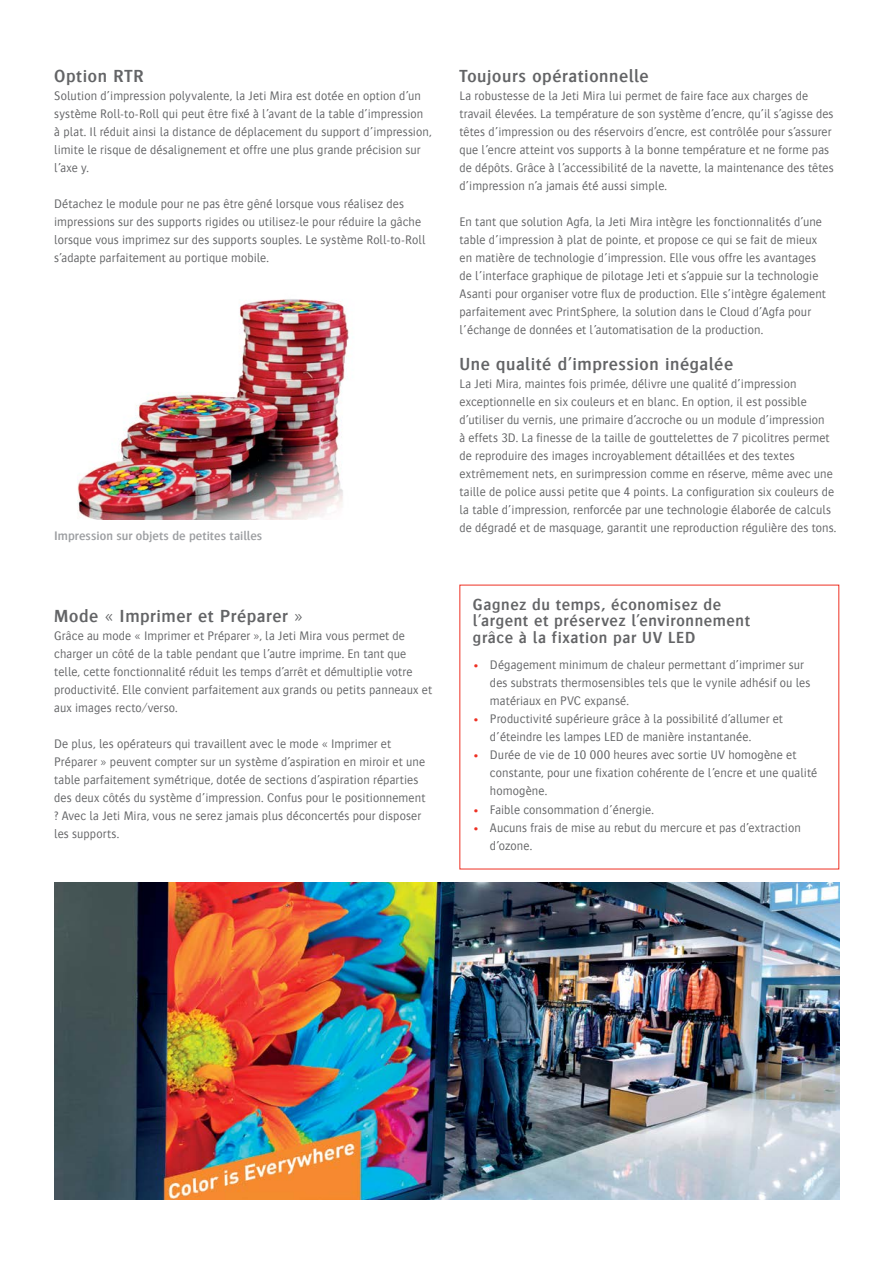
<style>
.page{position:relative;width:893px;height:1263px;background:#fff}
.page>*{position:absolute;margin:0;border:0;box-sizing:border-box;transform-origin:0 0}
.t1{font:600 18px "Bosis For Agfa";letter-spacing:.03em;color:#636466}
.t2{font:600 16.5px/16.5px "Bosis For Agfa";letter-spacing:.035em;color:#636466}
.t3{font:300 12.75px/18px "Bosis For Agfa";letter-spacing:.01em;color:#636466}
.t4{font:600 12.75px "Bosis For Agfa";letter-spacing:.005em;color:#9d9fa2}
.s1{color:#ee3124}
</style>
<div class="page">
<img style="left:77px;top:299px;width:272px;height:221px">
<img style="left:54px;top:882px;width:785px;height:317px">
<h1 class="t1" style="left:54px;top:66px;width:91px">Option RTR</h1>
<p class="t3" style="left:54px;top:86px;width:379px">Solution d’impression polyvalente, la Jeti Mira est dotée en option d’un système Roll-to-Roll qui peut être fixé à l’avant de la table d’impression à plat. Il réduit ainsi la distance de déplacement du support d’impression, limite le risque de désalignement et offre une plus grande précision sur l’axe y.</p>
<p class="t3" style="left:54px;top:194px;width:373px">Détachez le module pour ne pas être gêné lorsque vous réalisez des impressions sur des supports rigides ou utilisez-le pour réduire la gâche lorsque vous imprimez sur des supports souples. Le système Roll-to-Roll s’adapte parfaitement au portique mobile.</p>
<p class="t4" style="left:54px;top:529px;width:210px">Impression sur objets de petites tailles</p>
<h1 class="t1" style="left:54px;top:606px;width:250px">Mode « Imprimer et Préparer »</h1>
<p class="t3" style="left:54px;top:626px;width:379px">Grâce au mode « Imprimer et Préparer », la Jeti Mira vous permet de charger un côté de la table pendant que l’autre imprime. En tant que telle, cette fonctionnalité réduit les temps d’arrêt et démultiplie votre productivité. Elle convient parfaitement aux grands ou petits panneaux et aux images recto/verso.</p>
<p class="t3" style="left:54px;top:734px;width:373px">De plus, les opérateurs qui travaillent avec le mode « Imprimer et Préparer » peuvent compter sur un système d’aspiration en miroir et une table parfaitement symétrique, dotée de sections d’aspiration réparties des deux côtés du système d’impression. Confus pour le positionnement ? Avec la Jeti Mira, vous ne serez jamais plus déconcertés pour disposer les supports.</p>
<h1 class="t1" style="left:459px;top:66px;width:191px">Toujours opérationnelle</h1>
<p class="t3" style="left:459px;top:86px;width:376px">La robustesse de la Jeti Mira lui permet de faire face aux charges de travail élevées. La température de son système d’encre, qu’il s’agisse des têtes d’impression ou des réservoirs d’encre, est contrôlée pour s’assurer que l’encre atteint vos supports à la bonne température et ne forme pas de dépôts. Grâce à l’accessibilité de la navette, la maintenance des têtes d’impression n’a jamais été aussi simple.</p>
<p class="t3" style="left:459px;top:212px;width:368px">En tant que solution Agfa, la Jeti Mira intègre les fonctionnalités d’une table d’impression à plat de pointe, et propose ce qui se fait de mieux en matière de technologie d’impression. Elle vous offre les avantages de l’interface graphique de pilotage Jeti et s’appuie sur la technologie Asanti pour organiser votre flux de production. Elle s’intègre également parfaitement avec PrintSphere, la solution dans le Cloud d’Agfa pour l’échange de données et l’automatisation de la production.</p>
<h1 class="t1" style="left:459px;top:354px;width:275px">Une qualité d’impression inégalée</h1>
<p class="t3" style="left:459px;top:374px;width:378px">La Jeti Mira, maintes fois primée, délivre une qualité d’impression exceptionnelle en six couleurs et en blanc. En option, il est possible d’utiliser du vernis, une primaire d’accroche ou un module d’impression<br>à effets 3D. La finesse de la taille de gouttelettes de 7 picolitres permet de reproduire des images incroyablement détaillées et des textes extrêmement nets, en surimpression comme en réserve, même avec une taille de police aussi petite que 4 points. La configuration six couleurs de la table d’impression, renforcée par une technologie élaborée de calculs de dégradé et de masquage, garantit une reproduction régulière des tons.</p>
<p class="t2" style="left:473px;top:596px;width:279px">Gagnez du temps, économisez de l’argent et préservez l’environnement grâce à la fixation par UV LED</p>
<p class="t3" style="left:490px;top:656px;width:322px;text-indent:-17px"><span class="s1">•</span> Dégagement minimum de chaleur permettant d’imprimer sur des substrats thermosensibles tels que le vynile adhésif ou les matériaux en PVC expansé.</p>
<p class="t3" style="left:490px;top:710px;width:294px;text-indent:-17px"><span class="s1">•</span> Productivité supérieure grâce à la possibilité d’allumer et d’éteindre les lampes LED de manière instantanée.</p>
<p class="t3" style="left:490px;top:746px;width:329px;text-indent:-17px"><span class="s1">•</span> Durée de vie de 10 000 heures avec sortie UV homogène et constante, pour une fixation cohérente de l’encre et une qualité homogène.</p>
<p class="t3" style="left:473px;top:800px;width:183px"><span class="s1">•</span> Faible consommation d’énergie.</p>
<p class="t3" style="left:490px;top:818px;width:312px;text-indent:-17px"><span class="s1">•</span> Aucuns frais de mise au rebut du mercure et pas d’extraction d’ozone.</p>
</div>
